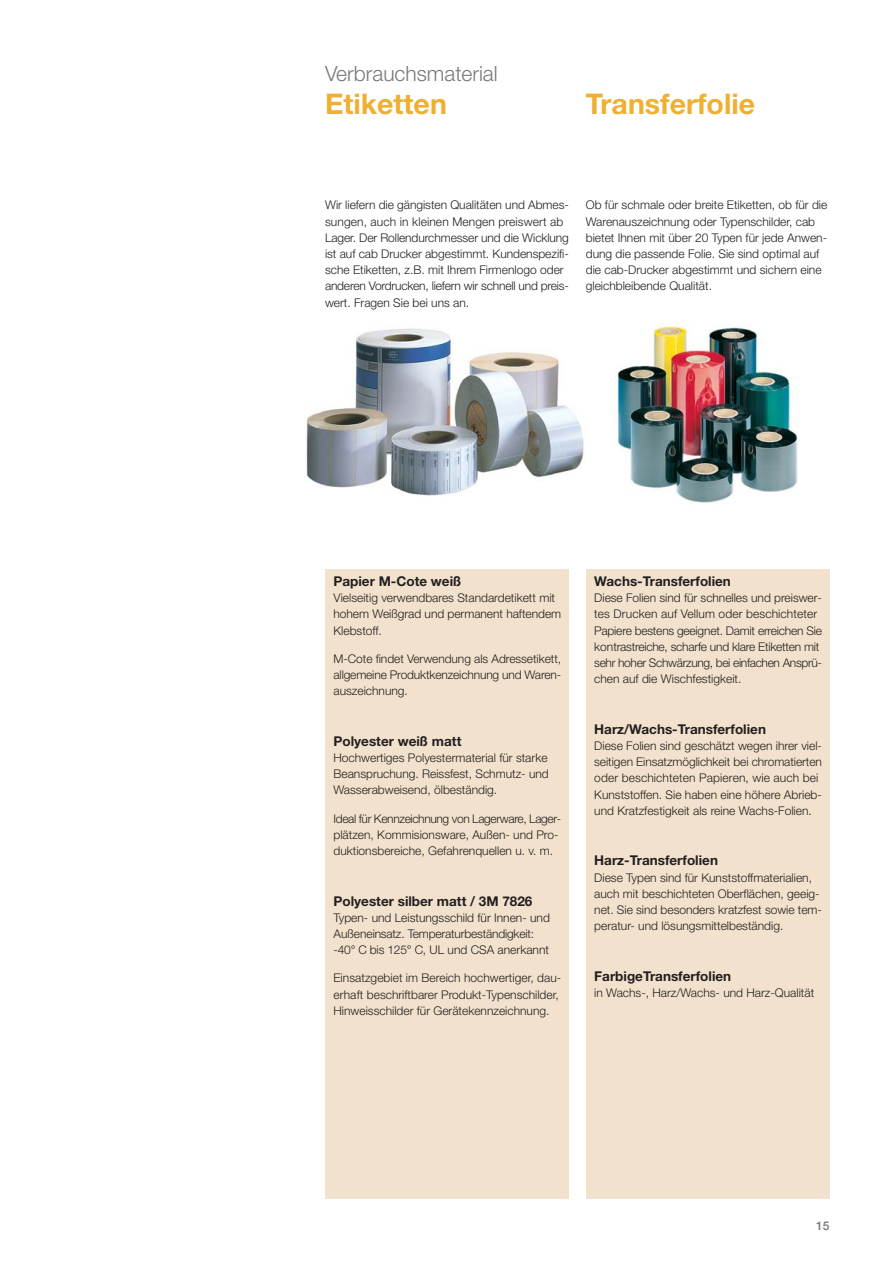
<style>
.page{position:relative;width:894px;height:1263px;background:#fff}
.page>*{position:absolute;margin:0;border:0;box-sizing:border-box;transform-origin:0 0}
.t1{font:700 28.5px "Helvetica Neue LT";color:#efaf30}
.t2{font:300 21px "Helvetica Neue LT";color:#77797b}
.t3{font:700 13.5px "Helvetica Neue LT";color:#231f20}
.t4{font:300 12px/16.2px "Helvetica Neue LT";color:#231f20}
.t5{font:300 12px/16.2px "Helvetica Neue LT";letter-spacing:-.02em;color:#231f20}
.t6{font:500 12px "Helvetica Neue LT";color:#77787b}
</style>
<div class="page">
<div style="left:586px;top:569px;width:244px;height:629px;background:#f2e2cd"></div>
<div style="left:325px;top:569px;width:244px;height:629px;background:#f2e2cd"></div>
<img style="left:306px;top:328px;width:278px;height:168px">
<img style="left:617px;top:321px;width:181px;height:182px">
<h2 class="t2" style="left:325px;top:66px;width:174px">Verbrauchsmaterial</h2>
<h1 class="t1" style="left:325px;top:94px;width:123px">Etiketten</h1>
<h1 class="t1" style="left:586px;top:94px;width:171px">Transferfolie</h1>
<p class="t4" style="left:325px;top:198px;width:245px">Wir liefern die gängisten Qualitäten und Abmes&shy;sungen, auch in kleinen Mengen preiswert ab Lager. Der Rollendurchmesser und die Wicklung ist auf cab Drucker abgestimmt. Kundenspezifi&shy;sche Etiketten, z.B. mit Ihrem Firmenlogo oder anderen Vordrucken, liefern wir schnell und preis&shy;wert. Fragen Sie bei uns an.</p>
<p class="t4" style="left:586px;top:198px;width:243px">Ob für schmale oder breite Etiketten, ob für die Warenauszeichnung oder Typenschilder, cab bietet Ihnen mit über 20 Typen für jede Anwen&shy;dung die passende Folie. Sie sind optimal auf die cab-Drucker abgestimmt und sichern eine gleichbleibende Qualität.</p>
<p class="t3" style="left:334px;top:576px;width:129px">Papier M-Cote weiß</p>
<p class="t4" style="left:334px;top:591px;width:229px">Vielseitig verwendbares Standardetikett mit hohem Weißgrad und permanent haftendem<br>Klebstoff.</p>
<p class="t4" style="left:334px;top:652px;width:229px;text-align:justify">M-Cote findet Verwendung als Adressetikett, allgemeine Produktkenzeichnung und Waren&shy;auszeichnung.</p>
<p class="t3" style="left:334px;top:736px;width:129px">Polyester weiß matt</p>
<p class="t4" style="left:334px;top:751px;width:217px;text-align:justify">Hochwertiges Polyestermaterial für starke Beanspruchung. Reissfest, Schmutz- und Wasserabweisend, ölbeständig.</p>
<p class="t4" style="left:334px;top:812px;width:229px">Ideal für Kennzeichnung von Lagerware, Lager&shy;plätzen, Kommisionsware, Außen- und Pro&shy;duktionsbereiche, Gefahrenquellen u. v. m.</p>
<p class="t3" style="left:334px;top:896px;width:200px">Polyester silber matt / 3M 7826</p>
<p class="t4" style="left:334px;top:911px;width:218px">Typen- und Leistungsschild für Innen- und<br>Außeneinsatz. Temperaturbeständigkeit: -40 C bis 125 C, UL und CSA anerkannt</p>
<p class="t4" style="left:334px;top:971px;width:229px">Einsatzgebiet im Bereich hochwertiger, dau&shy;erhaft beschriftbarer Produkt-Typenschilder,<br>Hinweisschilder für Gerätekennzeichnung.</p>
<p class="t3" style="left:594px;top:576px;width:138px">Wachs-Transferfolien</p>
<p class="t5" style="left:594px;top:591px;width:229px">Diese Folien sind für schnelles und preiswer&shy;tes Drucken auf Vellum oder beschichteter Papiere bestens geeignet. Damit erreichen Sie kontrastreiche, scharfe und klare Etiketten mit sehr hoher Schwärzung, bei einfachen Ansprü&shy;chen auf die Wischfestigkeit.</p>
<p class="t3" style="left:594px;top:724px;width:173px">Harz/Wachs-Transferfolien</p>
<p class="t4" style="left:594px;top:739px;width:229px">Diese Folien sind geschätzt wegen ihrer viel&shy;seitigen Einsatzmöglichkeit bei chromatierten oder beschichteten Papieren, wie auch bei Kunststoffen. Sie haben eine höhere Abrieb&shy;und Kratzfestigkeit als reine Wachs-Folien.</p>
<p class="t3" style="left:594px;top:856px;width:125px">Harz-Transferfolien</p>
<p class="t4" style="left:594px;top:871px;width:229px">Diese Typen sind für Kunststoffmaterialien, auch mit beschichteten Oberflächen, geeig&shy;net. Sie sind besonders kratzfest sowie tem&shy;peratur- und lösungsmittelbeständig.</p>
<p class="t3" style="left:594px;top:971px;width:138px">FarbigeTransferfolien</p>
<p class="t4" style="left:594px;top:986px;width:222px">in Wachs-, Harz/Wachs- und Harz-Qualität</p>
<p class="t6" style="left:816px;top:1222px;width:15px">15</p>
</div>
